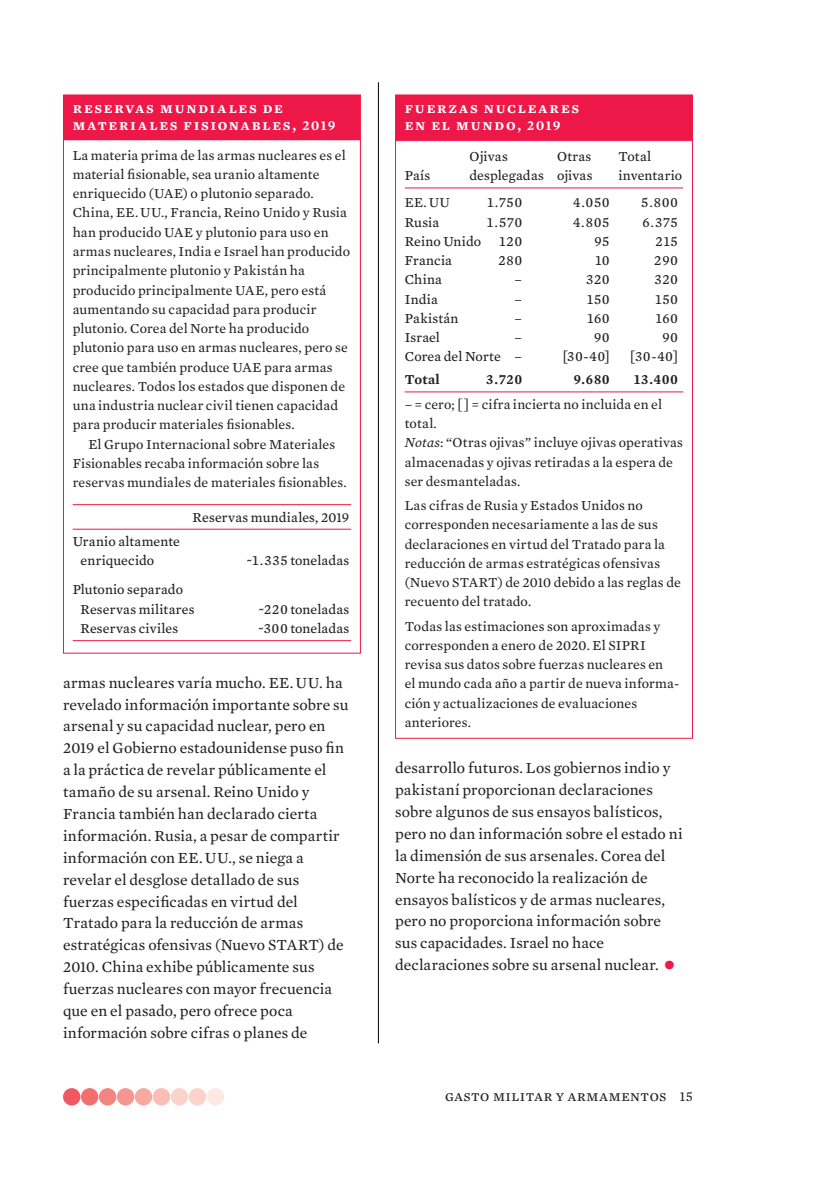
<style>
.page{position:relative;width:819px;height:1201px;background:#fff}
.page>*{position:absolute;margin:0;border:0;box-sizing:border-box;transform-origin:0 0}
.Normal_first_paragra{font:15.75px/21.9px "Mercury Text G2";letter-spacing:.005em;color:#231f20}
.t1{font:15.75px/17.5px "Mercury Text G3 Semibold SC";letter-spacing:.12em;color:#fff}
.Header_odd{font:15.75px "Mercury Text G2 Roman SC";letter-spacing:.03em;color:#231f20}
.Box_text_first_parag{font:14px/19.2px "Mercury Text G2";letter-spacing:.01em;color:#231f20}
.Table_note_no_indent{font:14px/19.2px "Mercury Text G2";letter-spacing:.01em;color:#231f20}
.Table_text{font:14px/19.2px "Mercury Text G3";letter-spacing:.01em;color:#231f20}
.Box_text{font:14px/19.2px "Mercury Text G2";letter-spacing:.01em;color:#231f20}
.Table_text-2{font:14px "Mercury Numeric G3";letter-spacing:.06em;color:#231f20}
.Table_total{font:600 14px "Mercury Numeric G3";letter-spacing:.07em;color:#231f20}
.Table_text-3{font:14px "Mercury Text G2";color:#231f20}
.Table_total-2{font:600 14px "Mercury Text G3";letter-spacing:.015em;color:#231f20}
.s1{font-size:14px}
.s2{font-family:"Mercury Numeric G3"}
.s3{font-family:"Mercury Text G3"}
.s4{font-style:italic}
.s5{font-size:31.5px;color:#ed1748}
</style>
<div class="page">
<hr style="left:378px;top:82px;width:1px;height:961px;background:#000">
<div style="left:206px;top:1088px;width:18px;height:17px;background:#fde8e3;border-radius:50%"></div>
<div style="left:189px;top:1088px;width:17px;height:17px;background:#fbd3cb;border-radius:50%"></div>
<div style="left:171px;top:1088px;width:17px;height:17px;background:#fbd3cb;border-radius:50%"></div>
<div style="left:153px;top:1088px;width:17px;height:17px;background:#fabeb6;border-radius:50%"></div>
<div style="left:135px;top:1088px;width:17px;height:17px;background:#f8aaa2;border-radius:50%"></div>
<div style="left:117px;top:1088px;width:17px;height:17px;background:#f59690;border-radius:50%"></div>
<div style="left:99px;top:1088px;width:17px;height:17px;background:#f3847f;border-radius:50%"></div>
<div style="left:81px;top:1088px;width:17px;height:17px;background:#f26f6f;border-radius:50%"></div>
<div style="left:63px;top:1088px;width:17px;height:17px;background:#f05961;border-radius:50%"></div>
<hr style="left:73px;top:504px;width:278px;height:1px;background:#ed1748">
<hr style="left:73px;top:529px;width:278px;height:1px;background:#ed1748">
<hr style="left:73px;top:640px;width:278px;height:1px;background:#ed1748">
<div style="left:63px;top:95px;width:297px;height:45px;background:#ed1748"></div>
<div style="left:63px;top:94px;width:298px;height:46px;border:1px solid #ed1748"></div>
<div style="left:395px;top:95px;width:297px;height:45px;background:#ed1748"></div>
<div style="left:395px;top:94px;width:298px;height:46px;border:1px solid #ed1748"></div>
<hr style="left:404px;top:188px;width:279px;height:1px;background:#ed1748">
<hr style="left:404px;top:391px;width:279px;height:1px;background:#ed1748">
<div style="left:395px;top:140px;width:298px;height:598px;border:1px solid #ed1748"></div>
<p class="t1" style="left:73px;top:98px;width:264px">reservas mundiales de materiales fisionables, <span class="s1">2019</span></p>
<p class="Box_text_first_parag" style="left:73px;top:145px;width:279px">La materia prima de las armas nucleares es el material fisionable, sea uranio altamente enriquecido (UAE) o plutonio separado.<br>China, EE. UU., Francia, Reino Unido y Rusia han producido UAE y plutonio para uso en armas nucleares, India e Israel han producido principalmente plutonio y Pakistán ha producido principalmente UAE, pero está aumentando su capacidad para producir plutonio. Corea del Norte ha producido plutonio para uso en armas nucleares, pero se cree que también produce UAE para armas nucleares. Todos los estados que disponen de una industria nuclear civil tienen capacidad para producir materiales fisionables.</p>
<p class="Box_text" style="left:73px;top:433px;width:275px;text-indent:16px">El Grupo Internacional sobre Materiales<br>Fisionables recaba información sobre las reservas mundiales de materiales fisionables.</p>
<p class="Table_text" style="left:193px;top:506px;width:158px">Reservas mundiales, 2019</p>
<p class="Table_text" style="left:80px;top:531px;width:101px;text-indent:-8px">Uranio altamente enriquecido</p>
<p class="Table_text" style="left:247px;top:550px;width:104px">~<span class="s2">1.335</span> toneladas</p>
<p class="Table_text" style="left:73px;top:579px;width:112px">Plutonio separado</p>
<p class="Table_text" style="left:80px;top:598px;width:115px">Reservas militares</p>
<p class="Table_text" style="left:259px;top:598px;width:92px">~<span class="s2">220</span> toneladas</p>
<p class="Table_text" style="left:80px;top:618px;width:99px">Reservas civiles</p>
<p class="Table_text" style="left:258px;top:618px;width:92px">~<span class="s2">300</span> toneladas</p>
<p class="Normal_first_paragra" style="left:63px;top:670px;width:287px">armas nucleares varía mucho. EE. UU. ha revelado información importante sobre su arsenal y su capacidad nuclear, pero en 2019 el Gobierno estadounidense puso fin a la práctica de revelar públicamente el tamaño de su arsenal. Reino Unido y Francia también han declarado cierta información. Rusia, a pesar de compartir información con EE. UU., se niega a revelar el desglose detallado de sus fuerzas especificadas en virtud del Tratado para la reducción de armas estratégicas ofensivas (Nuevo START) de 2010. China exhibe públicamente sus fuerzas nucleares con mayor frecuencia que en el pasado, pero ofrece poca información sobre cifras o planes de</p>
<p class="t1" style="left:404px;top:98px;width:176px">fuerzas nucleares en el mundo, <span class="s1">2019</span></p>
<p class="Table_text" style="left:469px;top:146px;width:40px">Ojivas</p>
<p class="Table_text" style="left:557px;top:146px;width:36px">Otras</p>
<p class="Table_text" style="left:618px;top:146px;width:34px">Total</p>
<p class="Table_text" style="left:404px;top:165px;width:27px">País</p>
<p class="Table_text" style="left:469px;top:165px;width:124px">desplegadas ojivas</p>
<p class="Table_text" style="left:618px;top:165px;width:65px">inventario</p>
<p class="Table_text-3" style="left:404px;top:193px;width:47px">EE. UU</p>
<p class="Table_text-2" style="left:486px;top:194px;width:37px">1.750</p>
<p class="Table_text-2" style="left:573px;top:194px;width:38px">4.050</p>
<p class="Table_text-2" style="left:641px;top:194px;width:38px">5.800</p>
<p class="Table_text" style="left:404px;top:212px;width:36px">Rusia</p>
<p class="Table_text-2" style="left:486px;top:213px;width:37px">1.570</p>
<p class="Table_text-2" style="left:573px;top:213px;width:38px">4.805</p>
<p class="Table_text-2" style="left:642px;top:213px;width:37px">6.375</p>
<p class="Table_text" style="left:404px;top:231px;width:78px">Reino Unido</p>
<p class="Table_text-2" style="left:498px;top:232px;width:25px">120</p>
<p class="Table_text-2" style="left:594px;top:232px;width:17px">95</p>
<p class="Table_text-2" style="left:655px;top:232px;width:24px">215</p>
<p class="Table_text" style="left:404px;top:250px;width:49px">Francia</p>
<p class="Table_text-2" style="left:498px;top:252px;width:25px">280</p>
<p class="Table_text-2" style="left:594px;top:252px;width:16px">10</p>
<p class="Table_text-2" style="left:654px;top:252px;width:25px">290</p>
<p class="Table_text" style="left:404px;top:269px;width:39px">China</p>
<p class="Table_text" style="left:514px;top:269px;width:9px">–</p>
<p class="Table_text-2" style="left:586px;top:271px;width:25px">320</p>
<p class="Table_text-2" style="left:654px;top:271px;width:25px">320</p>
<p class="Table_text" style="left:404px;top:289px;width:34px">India</p>
<p class="Table_text" style="left:514px;top:289px;width:9px">–</p>
<p class="Table_text-2" style="left:586px;top:290px;width:25px">150</p>
<p class="Table_text-2" style="left:654px;top:290px;width:25px">150</p>
<p class="Table_text" style="left:404px;top:308px;width:55px">Pakistán</p>
<p class="Table_text" style="left:514px;top:308px;width:9px">–</p>
<p class="Table_text-2" style="left:586px;top:309px;width:24px">160</p>
<p class="Table_text-2" style="left:655px;top:309px;width:24px">160</p>
<p class="Table_text" style="left:404px;top:327px;width:37px">Israel</p>
<p class="Table_text" style="left:514px;top:327px;width:9px">–</p>
<p class="Table_text-2" style="left:594px;top:329px;width:17px">90</p>
<p class="Table_text-2" style="left:662px;top:329px;width:17px">90</p>
<p class="Table_text" style="left:404px;top:346px;width:119px">Corea del Norte –</p>
<p class="Table_text-2" style="left:563px;top:348px;width:48px"><span class="s3">[</span>30<span class="s3">-</span>40<span class="s3">]</span></p>
<p class="Table_text-2" style="left:630px;top:348px;width:49px">[30<span class="s3">-</span>40]</p>
<p class="Table_total-2" style="left:404px;top:369px;width:37px">Total</p>
<p class="Table_total" style="left:486px;top:371px;width:37px">3.720</p>
<p class="Table_total" style="left:573px;top:371px;width:37px">9.680</p>
<p class="Table_total" style="left:633px;top:371px;width:46px">13.400</p>
<p class="Table_note_no_indent" style="left:404px;top:394px;width:259px">– = cero; [ ] = cifra incierta no incluida en el total.</p>
<p class="Table_note_no_indent" style="left:404px;top:432px;width:280px"><span class="s4">Notas</span>: “Otras ojivas” incluye ojivas operativas almacenadas y ojivas retiradas a la espera de ser desmanteladas.</p>
<p class="Table_note_no_indent" style="left:404px;top:495px;width:278px">Las cifras de Rusia y Estados Unidos no corresponden necesariamente a las de sus declaraciones en virtud del Tratado para la reducción de armas estratégicas ofensivas (Nuevo START) de 2010 debido a las reglas de recuento del tratado.</p>
<p class="Table_note_no_indent" style="left:404px;top:615px;width:276px">Todas las estimaciones son aproximadas y corresponden a enero de 2020. El SIPRI revisa sus datos sobre fuerzas nucleares en<br>el mundo cada año a partir de nueva informa&shy;ción y actualizaciones de evaluaciones anteriores.</p>
<p class="Normal_first_paragra" style="left:395px;top:756px;width:289px">desarrollo futuros. Los gobiernos indio y pakistaní proporcionan declaraciones sobre algunos de sus ensayos balísticos, pero no dan información sobre el estado ni la dimensión de sus arsenales. Corea del Norte ha reconocido la realización de ensayos balísticos y de armas nucleares, pero no proporciona información sobre sus capacidades. Israel no hace declaraciones sobre su arsenal nuclear. <span class="s5">•</span></p>
<p class="Header_odd" style="left:445px;top:1085px;width:249px">gasto militar y armamentos <span class="s1">15</span></p>
</div>
